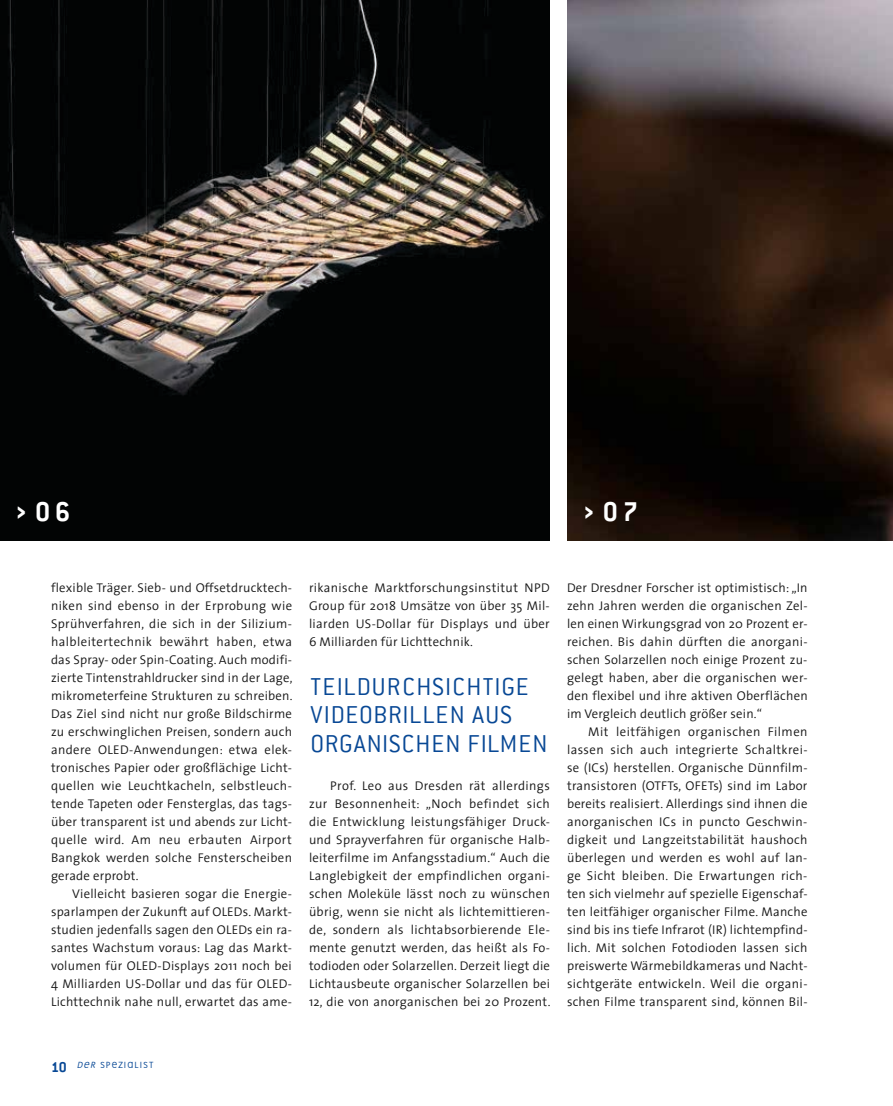
<style>
.page{position:relative;width:893px;height:1106px;background:#fff}
.page>*{position:absolute;margin:0;border:0;box-sizing:border-box;transform-origin:0 0}
.t1{font:700 30px "Conduit ITC";color:#fff}
.t2{font:300 27px/28.5px "Conduit ITC";letter-spacing:.035em;color:#084895}
.t3{font:300 12.75px/18px "The Sans";letter-spacing:.02em;color:#141414;text-align:justify}
.t4{font:9px "Uni F";letter-spacing:.125em;color:#084895}
.s1{font-family:"Conduit ITC";font-weight:700;font-size:15.75px}
.s2{font-style:italic}
</style>
<div class="page">
<img style="left:0;top:0;width:550px;height:540px">
<img style="left:567px;top:0;width:326px;height:540px">
<h1 class="t1" style="left:16px;top:494px;width:55px">›06</h1>
<h1 class="t1" style="left:584px;top:494px;width:55px">›07</h1>
<p class="t3" style="left:51px;top:578px;width:243px">flexible Träger. Sieb- und Offsetdrucktech&shy;niken sind ebenso in der Erprobung wie Sprühverfahren, die sich in der Silizium&shy;halbleitertechnik bewährt haben, etwa das Spray- oder Spin-Coating. Auch modifi&shy;zierte Tintenstrahldrucker sind in der Lage, mikrometerfeine Strukturen zu schreiben.<br>Das Ziel sind nicht nur große Bildschirme zu erschwinglichen Preisen, sondern auch andere OLED-Anwendungen: etwa elek&shy;tronisches Papier oder großflächige Licht&shy;quellen wie Leuchtkacheln, selbstleuch&shy;tende Tapeten oder Fensterglas, das tags&shy;über transparent ist und abends zur Licht&shy;quelle wird. Am neu erbauten Airport Bangkok werden solche Fensterscheiben gerade erprobt.</p>
<p class="t3" style="left:51px;top:884px;width:242px;text-indent:21px">Vielleicht basieren sogar die Energie&shy;sparlampen der Zukunft auf OLEDs. Markt&shy;studien jedenfalls sagen den OLEDs ein ra&shy;santes Wachstum voraus: Lag das Markt&shy;volumen für OLED-Displays 2011 noch bei 4 Milliarden US-Dollar und das für OLED-Lichttechnik nahe null, erwartet das ame-</p>
<p class="t3" style="left:309px;top:578px;width:242px">rikanische Marktforschungsinstitut NPD Group für 2018 Umsätze von über 35 Mil&shy;liarden US-Dollar für Displays und über 6 Milliarden für Lichttechnik.</p>
<h2 class="t2" style="left:310px;top:672px;width:239px">TEILDURCHSICHTIGE<br>VIDEOBRILLEN AUS<br>ORGANISCHEN FILMEN</h2>
<p class="t3" style="left:309px;top:776px;width:243px;text-indent:21px">Prof. Leo aus Dresden rät allerdings zur Besonnenheit: „Noch befindet sich die Entwicklung leistungsfähiger Druck&shy;und Sprayverfahren für organische Halb&shy;leiterfilme im Anfangsstadium.“ Auch die Langlebigkeit der empfindlichen organi&shy;schen Moleküle lässt noch zu wünschen übrig, wenn sie nicht als lichtemittieren&shy;de, sondern als lichtabsorbierende Ele&shy;mente genutzt werden, das heißt als Fo&shy;todioden oder Solarzellen. Derzeit liegt die Lichtausbeute organischer Solarzellen bei 12, die von anorganischen bei 20 Prozent.</p>
<p class="t3" style="left:567px;top:578px;width:242px">Der Dresdner Forscher ist optimistisch: „In zehn Jahren werden die organischen Zel&shy;len einen Wirkungsgrad von 20 Prozent er&shy;reichen. Bis dahin dürften die anorgani&shy;schen Solarzellen noch einige Prozent zu&shy;gelegt haben, aber die organischen wer&shy;den flexibel und ihre aktiven Oberflächen im Vergleich deutlich größer sein.“</p>
<p class="t3" style="left:567px;top:722px;width:242px;text-indent:21px">Mit leitfähigen organischen Filmen lassen sich auch integrierte Schaltkrei&shy;se (ICs) herstellen. Organische Dünnfilm&shy;transistoren (OTFTs, OFETs) sind im Labor bereits realisiert. Allerdings sind ihnen die anorganischen ICs in puncto Geschwin&shy;digkeit und Langzeitstabilität haushoch überlegen und werden es wohl auf lan&shy;ge Sicht bleiben. Die Erwartungen rich&shy;ten sich vielmehr auf spezielle Eigenschaf&shy;ten leitfähiger organischer Filme. Manche sind bis ins tiefe Infrarot (IR) lichtempfind&shy;lich. Mit solchen Fotodioden lassen sich preiswerte Wärmebildkameras und Nacht&shy;sichtgeräte entwickeln. Weil die organi&shy;schen Filme transparent sind, können Bil-</p>
<p class="t4" style="left:51px;top:1059px;width:104px"><span class="s1">10</span> <span class="s2">der</span> SPEZIALIST</p>
</div>
